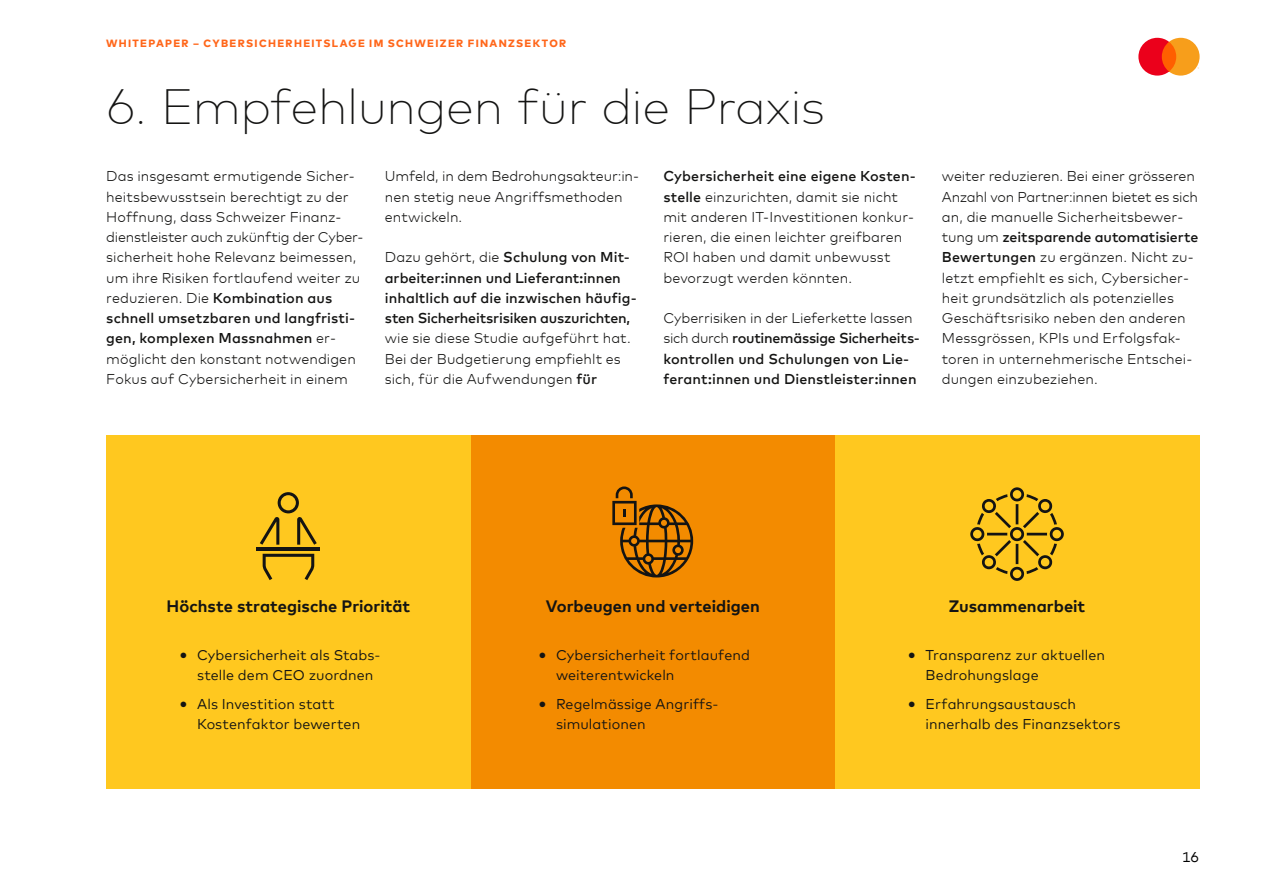
<style>
.page{position:relative;width:1263px;height:893px;background:#fff}
.page>*{position:absolute;margin:0;border:0;box-sizing:border-box;transform-origin:0 0}
.t1{font:200 49.5px "Mark Offc For MC";letter-spacing:-.01em;color:#141413}
.t2{font:700 16.5px "Mark Offc For MC";color:#141413}
.t3{font:300 14.25px/20.2px "Mark Offc For MC";letter-spacing:.005em;color:#141413}
.t4{font:500 14.25px/20.2px "Mark Offc For MC";color:#141413}
.t5{font:14.25px/20.2px "Mark Offc For MC";letter-spacing:.005em;color:#141413}
.t6{font:14.25px "Mark Offc For MC";color:#000}
.t7{font:800 10.5px "Mark Offc For MC";letter-spacing:.125em;color:#ff671b}
.s1{font-weight:500}
.s2{font-weight:300}
</style>
<div class="page">
<svg style="left:1138px;top:38px;width:61px;height:38px;background:#f56d3c"></svg>
<div style="left:471px;top:435px;width:364px;height:353px;background:#f38b00"></div>
<div style="left:106px;top:435px;width:365px;height:353px;background:#ffc81f"></div>
<div style="left:835px;top:435px;width:364px;height:353px;background:#ffc81f"></div>
<svg style="left:970px;top:487px;width:94px;height:94px"></svg>
<svg style="left:612px;top:486px;width:81px;height:91px"></svg>
<svg style="left:260px;top:492px;width:57px;height:53px"></svg>
<hr style="left:257px;top:548px;width:63px;height:3px;background:#141413">
<svg style="left:263px;top:554px;width:51px;height:26px"></svg>
<p class="t7" style="left:106px;top:35px;width:461px">WHITEPAPER – CYBERSICHERHEITSLAGE IM SCHWEIZER FINANZSEKTOR</p>
<h1 class="t1" style="left:106px;top:70px;width:720px">6. Empfehlungen für die Praxis</h1>
<p class="t3" style="left:106px;top:165px;width:259px">Das insgesamt ermutigende Sicher&shy;heitsbewusstsein berechtigt zu der Hoffnung, dass Schweizer Finanz&shy;dienstleister auch zukünftig der Cyber&shy;sicherheit hohe Relevanz beimessen, um ihre Risiken fortlaufend weiter zu reduzieren. Die <span class="s1">Kombination aus schnell umsetzbaren und langfristi&shy;gen, komplexen Massnahmen</span> er&shy;möglicht den konstant notwendigen Fokus auf Cybersicherheit in einem</p>
<p class="t3" style="left:385px;top:165px;width:256px">Umfeld, in dem Bedrohungsakteur:in&shy;nen stetig neue Angriffsmethoden entwickeln.</p>
<p class="t3" style="left:663px;top:165px;width:254px"><span class="s1">Cybersicherheit eine eigene Kosten&shy;stelle</span> einzurichten, damit sie nicht mit anderen IT-Investitionen konkur&shy;rieren, die einen leichter greifbaren ROI haben und damit unbewusst bevorzugt werden könnten.</p>
<p class="t4" style="left:663px;top:307px;width:258px"><span class="s2">Cyberrisiken in der Lieferkette lassen sich durch</span> routinemässige Sicherheits&shy;kontrollen und Schulungen von Lie&shy;ferant:innen und Dienstleister:innen</p>
<p class="t4" style="left:385px;top:246px;width:253px"><span class="s2">Dazu gehört, die</span> Schulung von Mit&shy;arbeiter:innen und Lieferant:innen inhaltlich auf die inzwischen häufig&shy;sten Sicherheitsrisiken auszurichten,</p>
<p class="t3" style="left:385px;top:327px;width:247px">wie sie diese Studie aufgeführt hat.<br>Bei der Budgetierung empfiehlt es sich, für die Aufwendungen <span class="s1">für</span></p>
<p class="t3" style="left:942px;top:165px;width:258px">weiter reduzieren. Bei einer grösseren Anzahl von Partner:innen bietet es sich an, die manuelle Sicherheitsbewer&shy;tung um <span class="s1">zeitsparende automatisierte Bewertungen</span> zu ergänzen. Nicht zu&shy;letzt empfiehlt es sich, Cybersicher&shy;heit grundsätzlich als potenzielles Geschäftsrisiko neben den anderen Messgrössen, KPIs und Erfolgsfak&shy;toren in unternehmerische Entschei&shy;dungen einzubeziehen.</p>
<p class="t2" style="left:167px;top:594px;width:245px">Höchste strategische Priorität</p>
<p class="t5" style="left:197px;top:643px;width:185px;text-indent:-17px"><sup>●</sup> Cybersicherheit als Stabs&shy;stelle dem CEO zuordnen</p>
<p class="t5" style="left:197px;top:692px;width:165px;text-indent:-17px"><sup>●</sup> Als Investition statt<br>Kostenfaktor bewerten</p>
<p class="t2" style="left:546px;top:594px;width:216px">Vorbeugen und verteidigen</p>
<p class="t2" style="left:949px;top:594px;width:138px">Zusammenarbeit</p>
<p class="t5" style="left:556px;top:643px;width:195px;text-indent:-17px"><sup>●</sup> Cybersicherheit fortlaufend weiterentwickeln</p>
<p class="t5" style="left:556px;top:692px;width:164px;text-indent:-17px"><sup>●</sup> Regelmässige Angriffs&shy;simulationen</p>
<p class="t5" style="left:926px;top:643px;width:181px;text-indent:-17px"><sup>●</sup> Transparenz zur aktuellen<br>Bedrohungslage</p>
<p class="t5" style="left:926px;top:692px;width:196px;text-indent:-17px"><sup>●</sup> Erfahrungsaustausch innerhalb des Finanzsektors</p>
<p class="t6" style="left:1182px;top:846px;width:19px">16</p>
</div>
